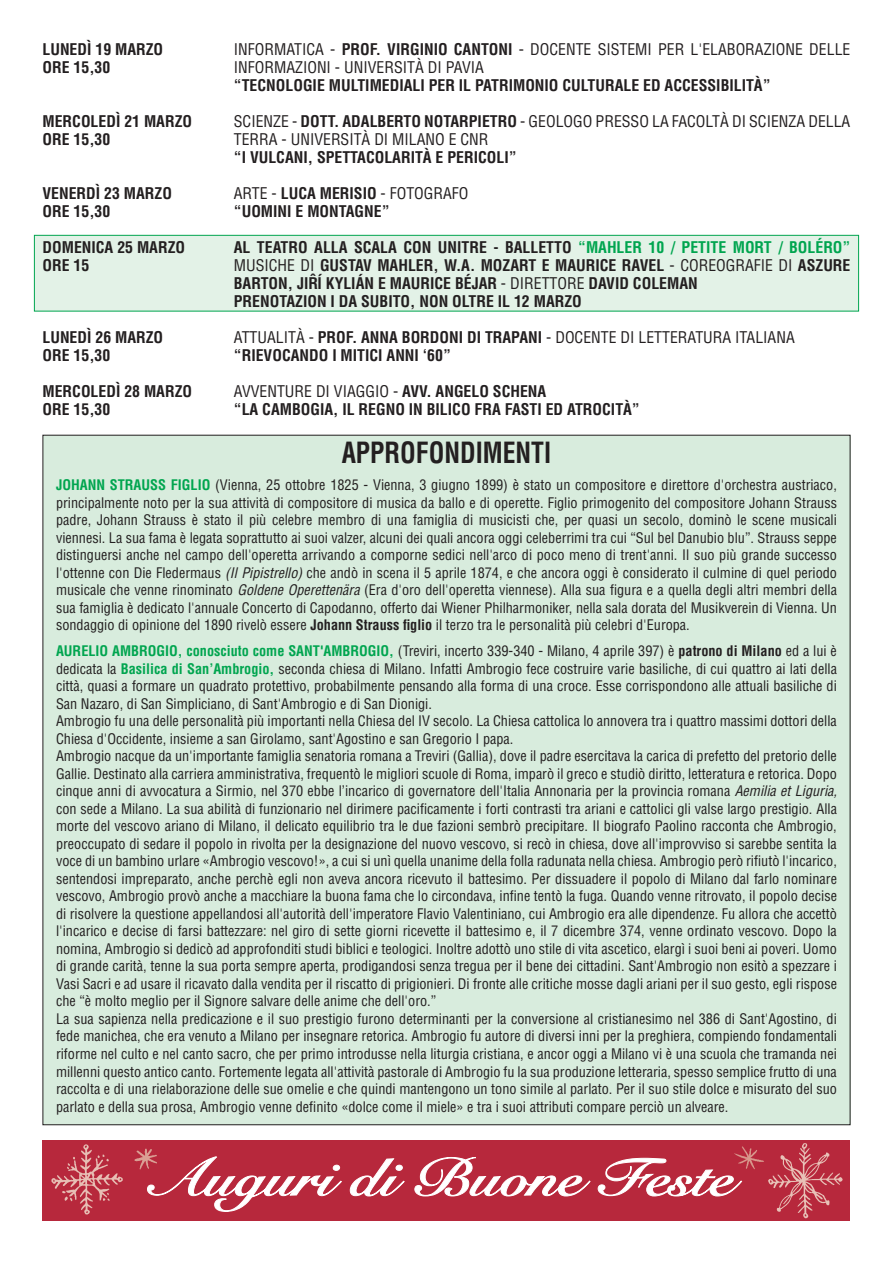
<style>
.page{position:relative;width:893px;height:1263px;background:#fff}
.page>*{position:absolute;margin:0;border:0;box-sizing:border-box;transform-origin:0 0}
.t1{font:700 52.2px "Snell Roundhand";color:#fff;scale:1.15 1}
.t2{font:700 condensed 28.5px "Helvetica";color:#231f20;scale:.9 1}
.t3{font:700 condensed 15.75px/18px "Helvetica";color:#231f20}
.t4{font:condensed 15.75px/18px "Helvetica";color:#231f20}
.t5{font:700 condensed 15.75px "Helvetica";color:#00a54f}
.t6{font:condensed 14.25px/17.5px "Helvetica";color:#231f20;text-align:justify}
.t7{font:700 condensed 14.25px "Helvetica";color:#00a54f}
.s1{font-weight:700}
.s2{font-weight:400}
.s3{font-style:italic}
.s4{font-weight:700;color:#00a54f}
</style>
<div class="page">
<div style="left:34px;top:235px;width:825px;height:76px;background:#e3f2e7;border:1px solid #00a54f"></div>
<div style="left:43px;top:435px;width:807px;height:690px;background:#d8ecdd"></div>
<div style="left:43px;top:1140px;width:807px;height:80px;background:#b7283c"></div>
<svg style="left:147px;top:1156px;width:195px;height:56px"></svg>
<svg style="left:350px;top:1158px;width:55px;height:38px"></svg>
<svg style="left:415px;top:1157px;width:175px;height:39px"></svg>
<svg style="left:598px;top:1158px;width:144px;height:38px"></svg>
<img style="left:42px;top:1140px;width:89px;height:81px">
<img style="left:761px;top:1143px;width:89px;height:78px">
<img style="left:125px;top:1140px;width:42px;height:32px">
<img style="left:720px;top:1143px;width:50px;height:31px">
<p class="t3" style="left:43px;top:40px;width:120px">LUNEDÌ 19 MARZO<br>ORE 15,30</p>
<p class="t3" style="left:43px;top:112px;width:149px">MERCOLEDÌ 21 MARZO<br>ORE 15,30</p>
<p class="t3" style="left:43px;top:184px;width:129px">VENERDÌ 23 MARZO<br>ORE 15,30</p>
<p class="t3" style="left:43px;top:238px;width:142px">DOMENICA 25 MARZO<br>ORE 15</p>
<p class="t3" style="left:43px;top:328px;width:120px">LUNEDÌ 26 MARZO<br>ORE 15,30</p>
<p class="t3" style="left:43px;top:382px;width:149px">MERCOLEDÌ 28 MARZO<br>ORE 15,30</p>
<p class="t4" style="left:234px;top:40px;width:618px">INFORMATICA - <span class="s1">PROF. VIRGINIO CANTONI</span> - DOCENTE SISTEMI PER L'ELABORAZIONE DELLE<br>INFORMAZIONI - UNIVERSITÀ DI PAVIA</p>
<p class="t3" style="left:234px;top:76px;width:173px">“TECNOLOGIE MULTIMEDIALI</p>
<p class="t3" style="left:429px;top:76px;width:343px">PER IL PATRIMONIO CULTURALE ED ACCESSIBILITÀ”</p>
<p class="t4" style="left:234px;top:112px;width:618px">SCIENZE - <span class="s1">DOTT. ADALBERTO NOTARPIETRO</span> - GEOLOGO PRESSO LA FACOLTÀ DI SCIENZA DELLA<br>TERRA - UNIVERSITÀ DI MILANO E CNR</p>
<p class="t3" style="left:234px;top:148px;width:118px">“I VULCANI, SPETTACOLA</p>
<p class="t3" style="left:401px;top:148px;width:81px">RITÀ E PERICOLI</p>
<p class="t3" style="left:509px;top:148px;width:9px">”</p>
<p class="t3" style="left:234px;top:184px;width:123px"><span class="s2">ARTE -</span> LUCA MERISIO</p>
<p class="t4" style="left:381px;top:184px;width:89px">- FOTOGRAFO</p>
<p class="t3" style="left:234px;top:202px;width:157px">“UOMINI E MONTAGNE”</p>
<p class="t3" style="left:234px;top:238px;width:90px">AL TEATRO ALLA</p>
<p class="t3" style="left:354px;top:238px;width:10px">SCALA</p>
<p class="t3" style="left:403px;top:238px;width:152px">CON UNITRE - BALLETTO</p>
<p class="t5" style="left:578px;top:238px;width:274px">“MAHLER 10 / PETITE MORT / BOLÉRO”</p>
<p class="t4" style="left:234px;top:256px;width:115px">MUSICHE DI <span class="s1">GUSTAV</span></p>
<p class="t3" style="left:234px;top:256px;width:618px;text-indent:144px">MAHLER, W.A. MOZART E MAURICE RAVEL <span class="s2">- COREOGRAFIE DI</span> ASZURE<br>BARTO N, JIRˆÍ KYLIÁN E MAURICE BÉJAR <span class="s2">- DIRETTORE</span> DAVI D COLEMAN<br>PRENOTAZION I DA SUBITO , NON OLTRE IL 12 MARZO</p>
<p class="t4" style="left:234px;top:328px;width:562px">ATTUALITÀ - <span class="s1">PROF. ANNA BORDONI DI TRAPANI</span> - DOCENTE DI LETTERATURA ITALIANA <span class="s1">“RIEVOCA</span></p>
<p class="t3" style="left:299px;top:346px;width:60px">NDO I MITICI</p>
<p class="t3" style="left:387px;top:346px;width:66px">ANNI ‘60”</p>
<p class="t3" style="left:234px;top:382px;width:314px"><span class="s2">AVVENTURE DI VIAGGIO -</span> AVV. ANGELO SCHENA “LA CAMBOGIA, IL REGNO IN BILICO</p>
<p class="t3" style="left:475px;top:400px;width:46px">FRA FASTI</p>
<p class="t3" style="left:546px;top:400px;width:56px">ED ATROCIT</p>
<p class="t3" style="left:623px;top:400px;width:18px">À”</p>
<h2 class="t2" style="left:342px;top:435px;width:222px">APPROFONDIMENTI</h2>
<p class="t7" style="left:56px;top:476px;width:142px">JOHANN STRAUSS FIGLIO</p>
<p class="t6" style="left:56px;top:476px;width:782px;text-indent:159px">(Vienna, 25 ottobre 1825 - Vienna, 3 giugno 1899) è stato un compositore e direttore d'orchestra austriaco, principalmente noto per la sua attività di compositore di musica da ballo e di operette. Figlio primogenito del compositore Johann Strauss padre, Johann Strauss è stato il più celebre membro di una famiglia di musicisti che, per quasi un secolo, dominò le scene musicali viennesi. La sua fama è legata soprattutto ai suoi valzer, alcuni dei quali ancora oggi celeberrimi tra cui “Sul bel Danubio blu”. Strauss seppe distinguersi anche nel campo dell'operetta arrivando a comporne sedici nell'arco di poco meno di trent'anni. Il suo più grande successo l'ottenne con Die Fledermaus <span class="s3">(Il Pipistrello)</span> che andò in scena il 5 aprile 1874, e che ancora oggi è considerato il culmine di quel periodo musicale che venne rinominato <span class="s3">Goldene Operettenära</span> (Era d'oro dell'operetta viennese). Alla sua figura e a quella degli altri membri della sua famiglia è dedicato l'annuale Concerto di Capodanno, offerto dai Wiener Philharmoniker, nella sala dorata del Musikverein di Vienna. Un sondaggio di opinione del 1890 rivelò essere <span class="s1">Johann Strauss figlio</span> il terzo tra le personalità più celebri d'Europa.</p>
<p class="t6" style="left:56px;top:642px;width:782px;text-align:left"><span class="s4">AURELIO AMBROGIO , conosciuto come SANT'AMBROGIO ,</span> (Treviri, incerto 339-340 - Milano, 4 aprile 397) è <span class="s1">patrono di Milano</span> ed a lui è dedicata la <span class="s4">Basilica di San’Ambrogio,</span> seconda chiesa di Milano. Infatti Ambrogio fece costruire varie basiliche, di cui quattro ai lati della città, quasi a formare un quadrato protettivo, probabilmente pensando alla forma di una croce. Esse corrispondono alle attuali basiliche di San Nazaro, di San Simpliciano, di Sant'Ambrogio e di San Dionigi.<br>Ambrogio fu una delle personalità più importanti nella Chiesa del IV secolo. La Chiesa cattolica lo annovera tra i quattro massimi dottori della Chiesa d'Occidente, insieme a san Girolamo, sant'Agostino e san Gregorio I papa.<br>Ambrogio nacque da un'importante famiglia senatoria romana a Treviri (Gallia), dove il padre esercitava la carica di prefetto del pretorio delle Gallie. Destinato alla carriera amministrativa, frequentò le migliori scuole di Roma, imparò il greco e studiò diritto, letteratura e retorica. Dopo cinque anni di avvocatura a Sirmio, nel 370 ebbe l’incarico di governatore dell'Italia Annonaria per la provincia romana <span class="s3">Aemilia et Liguria, </span>con sede a Milano. La sua abilità di funzionario nel dirimere pacificamente i forti contrasti tra ariani e cattolici gli valse largo prestigio. Alla morte del vescovo ariano di Milano, il delicato equilibrio tra le due fazioni sembrò precipitare. Il biografo Paolino racconta che Ambrogio, preoccupato di sedare il popolo in rivolta per la designazione del nuovo vescovo, si recò in chiesa, dove all'improvviso si sarebbe sentita la voce di un bambino urlare «Ambrogio vescovo!», a cui si unì quella unanime della folla radunata nella chiesa. Ambrogio però rifiutò l'incarico, sentendosi impreparato, anche perchè egli non aveva ancora ricevuto il battesimo. Per dissuadere il popolo di Milano dal farlo nominare vescovo, Ambrogio provò anche a macchiare la buona fama che lo circondava, infine tentò la fuga. Quando venne ritrovato, il popolo decise di risolvere la questione appellandosi all'autorità dell'imperatore Flavio Valentiniano, cui Ambrogio era alle dipendenze. Fu allora che accettò l'incarico e decise di farsi battezzare: nel giro di sette giorni ricevette il battesimo e, il 7 dicembre 374, venne ordinato vescovo. Dopo la nomina, Ambrogio si dedicò ad approfonditi studi biblici e teologici. Inoltre adottò uno stile di vita ascetico, elargì i suoi beni ai poveri. Uomo di grande carità, tenne la sua porta sempre aperta, prodigandosi senza tregua per il bene dei cittadini. Sant'Ambrogio non esitò a spezzare i Vasi Sacri e ad usare il ricavato dalla vendita per il riscatto di prigionieri. Di fronte alle critiche mosse dagli ariani per il suo gesto, egli rispose che “è molto meglio per il Signore salvare delle anime che dell'oro.”<br>La sua sapienza nella predicazione e il suo prestigio furono determinanti per la conversione al cristianesimo nel 386 di Sant'Agostino, di fede manichea, che era venuto a Milano per insegnare retorica. Ambrogio fu autore di diversi inni per la preghiera, compiendo fondamentali riforme nel culto e nel canto sacro, che per primo introdusse nella liturgia cristiana, e ancor oggi a Milano vi è una scuola che tramanda nei millenni questo antico canto. Fortemente legata all'attività pastorale di Ambrogio fu la sua produzione letteraria, spesso semplice frutto di una raccolta e di una rielaborazione delle sue omelie e che quindi mantengono un tono simile al parlato. Per il suo stile dolce e misurato del suo parlato e della sua prosa, Ambrogio venne definito «dolce come il miele» e tra i suoi attributi compare perciò un alveare.</p>
<h1 class="t1" style="left:154px;top:1140px;width:506px">Auguri di Buone Feste</h1>
</div>
